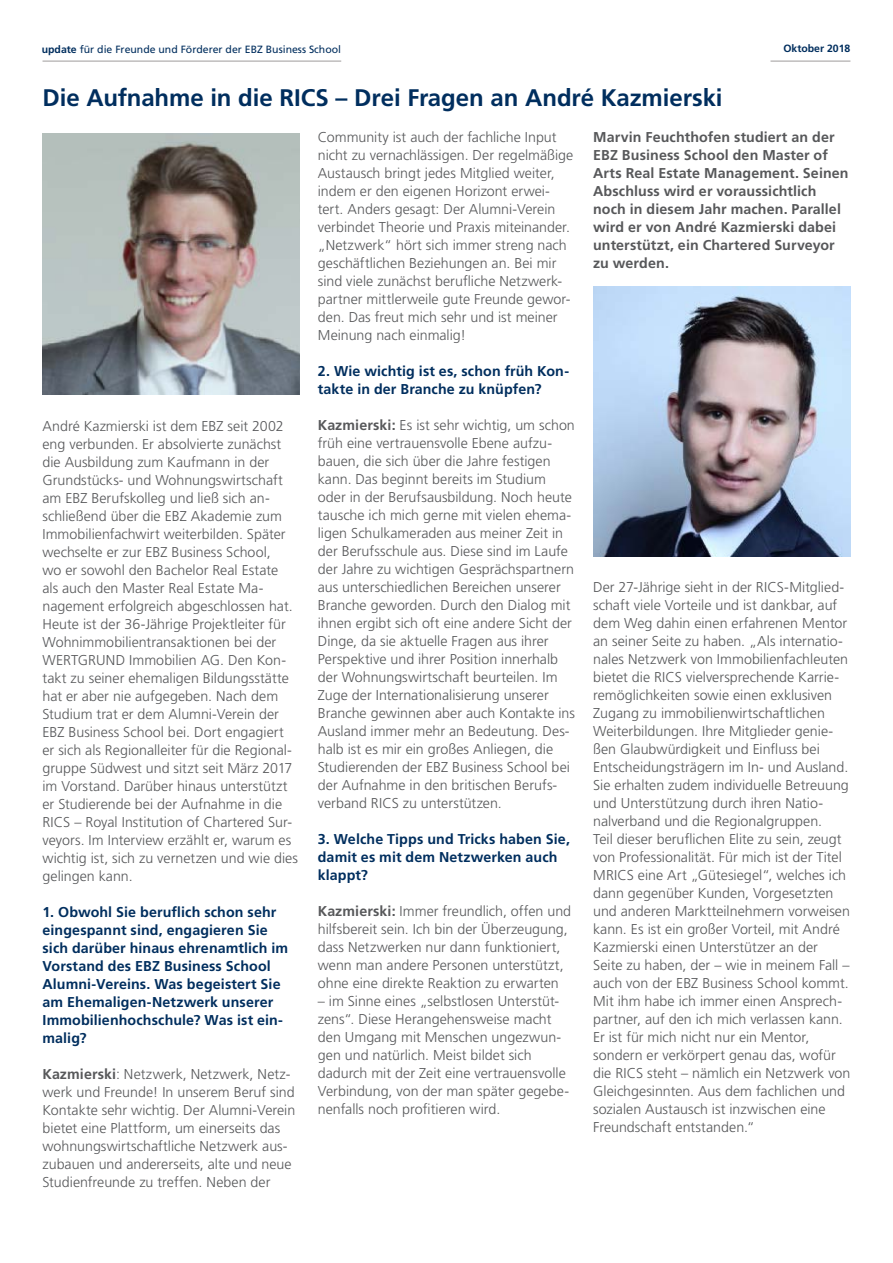
<style>
.page{position:relative;width:893px;height:1263px;background:#fff}
.page>*{position:absolute;margin:0;border:0;box-sizing:border-box;transform-origin:0 0}
.t1{font:700 24px "Frutiger LT Pro";letter-spacing:-.005em;color:#002e5e}
.t2{font:300 14.25px/18px "Frutiger LT Std";color:#57585a}
.t3{font:700 14.25px/18px "Frutiger LT Pro";letter-spacing:.01em;color:#002e5e}
.t4{font:700 14.25px/18px "Frutiger LT Pro";letter-spacing:.01em;color:#57585a}
.t5{font:10.5px "Frutiger LT Std";color:#002e5e}
.t6{font:700 10.5px "Frutiger LT Pro";color:#002e5e}
.s1{font-family:"Frutiger LT Pro";font-weight:700}
</style>
<div class="page">
<hr style="left:43px;top:61px;width:298px;height:1px;background:#9f9c9b">
<hr style="left:770px;top:61px;width:80px;height:1px;background:#9f9c9b">
<img style="left:43px;top:133px;width:257px;height:261px">
<img style="left:593px;top:286px;width:257px;height:270px">
<p class="t5" style="left:42px;top:43px;width:301px"><span class="s1">update</span> für die Freunde und Förderer der EBZ Business School</p>
<p class="t6" style="left:783px;top:43px;width:69px">Oktober 2018</p>
<h1 class="t1" style="left:43px;top:84px;width:682px">Die Aufnahme in die RICS – Drei Fragen an André Kazmierski</h1>
<p class="t2" style="left:43px;top:417px;width:257px">André Kazmierski ist dem EBZ seit 2002 eng verbunden. Er absolvierte zunächst die Ausbildung zum Kaufmann in der Grundstücks- und Wohnungswirtschaft am EBZ Berufskolleg und ließ sich an&shy;schließend über die EBZ Akademie zum Immobilienfachwirt weiterbilden. Später wechselte er zur EBZ Business School,<br>wo er sowohl den Bachelor Real Estate<br>als auch den Master Real Estate Ma&shy;nagement erfolgreich abgeschlossen hat.<br>Heute ist der 36-Jährige Projektleiter für Wohnimmobilientransaktionen bei der WERTGRUND Immobilien AG. Den Kon&shy;takt zu seiner ehemaligen Bildungsstätte hat er aber nie aufgegeben. Nach dem Studium trat er dem Alumni-Verein der EBZ Business School bei. Dort engagiert er sich als Regionalleiter für die Regional&shy;gruppe Südwest und sitzt seit März 2017 im Vorstand. Darüber hinaus unterstützt er Studierende bei der Aufnahme in die RICS – Royal Institution of Chartered Sur&shy;veyors. Im Interview erzählt er, warum es wichtig ist, sich zu vernetzen und wie dies gelingen kann.</p>
<p class="t3" style="left:43px;top:903px;width:247px">1. Obwohl Sie beruflich schon sehr eingespannt sind, engagieren Sie sich darüber hinaus ehrenamtlich im<br>Vorstand des EBZ Business School<br>Alumni-Vereins. Was begeistert Sie am Ehemaligen-Netzwerk unserer<br>Immobilienhochschule? Was ist ein&shy;malig?</p>
<p class="t2" style="left:43px;top:1065px;width:254px"><span class="s1">Kazmierski</span>: Netzwerk, Netzwerk, Netz&shy;werk und Freunde! In unserem Beruf sind Kontakte sehr wichtig. Der Alumni-Verein bietet eine Plattform, um einerseits das wohnungswirtschaftliche Netzwerk aus&shy;zubauen und andererseits, alte und neue Studienfreunde zu treffen. Neben der</p>
<p class="t2" style="left:318px;top:129px;width:257px">Community ist auch der fachliche Input nicht zu vernachlässigen. Der regelmäßige Austausch bringt jedes Mitglied weiter, indem er den eigenen Horizont erwei&shy;tert. Anders gesagt: Der Alumni-Verein verbindet Theorie und Praxis miteinander. „Netzwerk“ hört sich immer streng nach geschäftlichen Beziehungen an. Bei mir sind viele zunächst berufliche Netzwerk&shy;partner mittlerweile gute Freunde gewor&shy;den. Das freut mich sehr und ist meiner Meinung nach einmalig!</p>
<p class="t3" style="left:318px;top:362px;width:253px">2. Wie wichtig ist es, schon früh Kon&shy;takte in der Branche zu knüpfen?</p>
<p class="t2" style="left:318px;top:417px;width:259px"><span class="s1">Kazmierski:</span> Es ist sehr wichtig, um schon früh eine vertrauensvolle Ebene aufzu&shy;bauen, die sich über die Jahre festigen kann. Das beginnt bereits im Studium oder in der Berufsausbildung. Noch heute tausche ich mich gerne mit vielen ehema&shy;ligen Schulkameraden aus meiner Zeit in der Berufsschule aus. Diese sind im Laufe der Jahre zu wichtigen Gesprächspartnern aus unterschiedlichen Bereichen unserer Branche geworden. Durch den Dialog mit ihnen ergibt sich oft eine andere Sicht der Dinge, da sie aktuelle Fragen aus ihrer Perspektive und ihrer Position innerhalb der Wohnungswirtschaft beurteilen. Im Zuge der Internationalisierung unserer Branche gewinnen aber auch Kontakte ins Ausland immer mehr an Bedeutung. Des&shy;halb ist es mir ein großes Anliegen, die Studierenden der EBZ Business School bei der Aufnahme in den britischen Berufs&shy;verband RICS zu unterstützen.</p>
<p class="t3" style="left:318px;top:830px;width:254px">3. Welche Tipps und Tricks haben Sie, damit es mit dem Netzwerken auch klappt?</p>
<p class="t2" style="left:318px;top:903px;width:255px"><span class="s1">Kazmierski:</span> Immer freundlich, offen und hilfsbereit sein. Ich bin der Überzeugung, dass Netzwerken nur dann funktioniert, wenn man andere Personen unterstützt, ohne eine direkte Reaktion zu erwarten</p>
<p class="t2" style="left:318px;top:993px;width:253px">– im Sinne eines „selbstlosen Unterstüt&shy;zens“. Diese Herangehensweise macht den Umgang mit Menschen ungezwun&shy;gen und natürlich. Meist bildet sich dadurch mit der Zeit eine vertrauensvolle Verbindung, von der man später gegebe&shy;nenfalls noch profitieren wird.</p>
<p class="t4" style="left:593px;top:128px;width:257px">Marvin Feuchthofen studiert an der<br>EBZ Business School den Master of<br>Arts Real Estate Management. Seinen<br>Abschluss wird er voraussichtlich noch in diesem Jahr machen. Parallel wird er von André Kazmierski dabei unterstützt, ein Chartered Surveyor zu werden.</p>
<p class="t2" style="left:593px;top:579px;width:259px">Der 27-Jährige sieht in der RICS-Mitglied&shy;schaft viele Vorteile und ist dankbar, auf dem Weg dahin einen erfahrenen Mentor an seiner Seite zu haben. „Als internatio&shy;nales Netzwerk von Immobilienfachleuten bietet die RICS vielversprechende Karrie&shy;remöglichkeiten sowie einen exklusiven Zugang zu immobilienwirtschaftlichen Weiterbildungen. Ihre Mitglieder genie&shy;ßen Glaubwürdigkeit und Einfluss bei Entscheidungsträgern im In- und Ausland.<br>Sie erhalten zudem individuelle Betreuung und Unterstützung durch ihren Natio&shy;nalverband und die Regionalgruppen.<br>Teil dieser beruflichen Elite zu sein, zeugt von Professionalität. Für mich ist der Titel MRICS eine Art „Gütesiegel“, welches ich dann gegenüber Kunden, Vorgesetzten und anderen Marktteilnehmern vorweisen kann. Es ist ein großer Vorteil, mit André Kazmierski einen Unterstützer an der Seite zu haben, der – wie in meinem Fall – auch von der EBZ Business School kommt.<br>Mit ihm habe ich immer einen Ansprech&shy;partner, auf den ich mich verlassen kann.<br>Er ist für mich nicht nur ein Mentor, sondern er verkörpert genau das, wofür die RICS steht – nämlich ein Netzwerk von Gleichgesinnten. Aus dem fachlichen und sozialen Austausch ist inzwischen eine Freundschaft entstanden.“</p>
</div>
